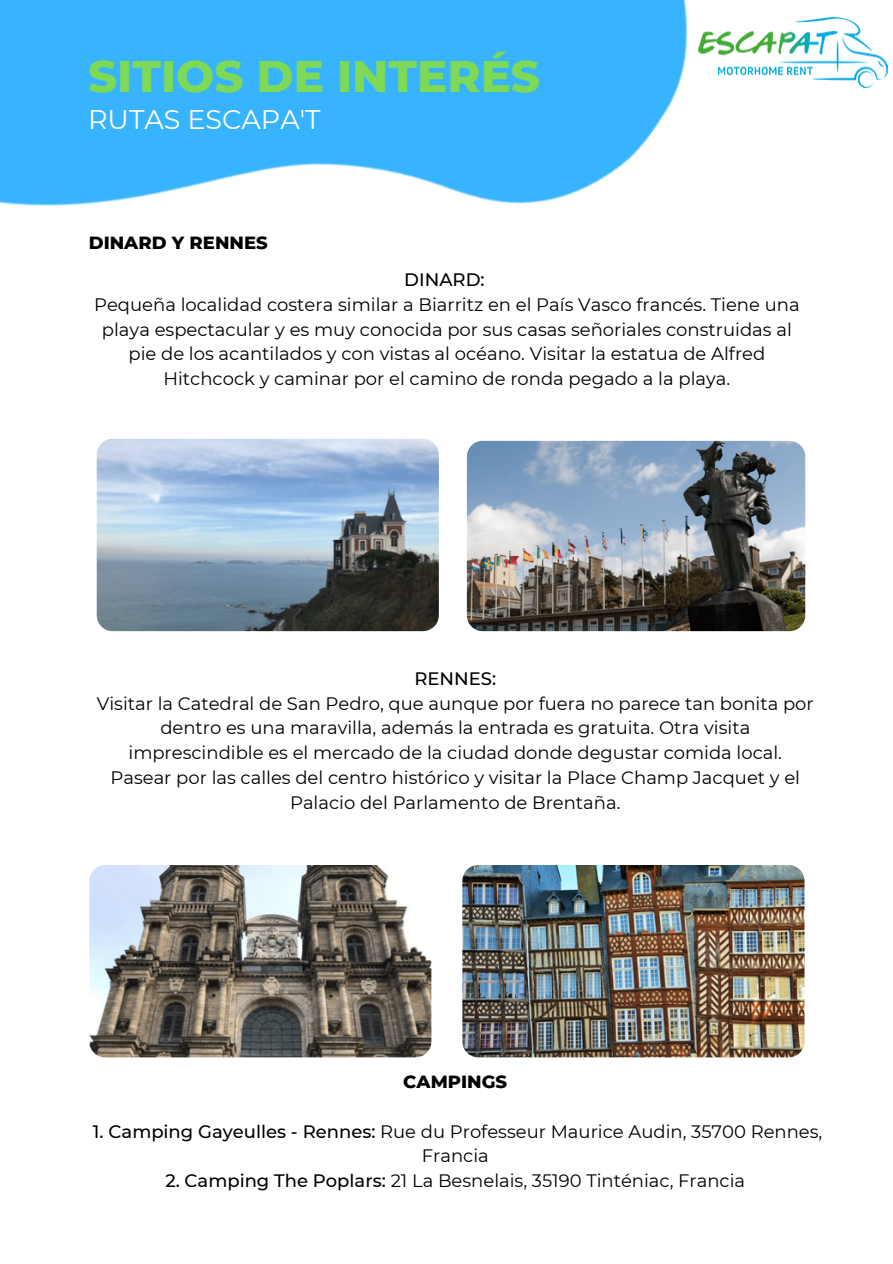
<style>
.page{position:relative;width:893px;height:1264px;background:#fff}
.page>*{position:absolute;margin:0;border:0;box-sizing:border-box;transform-origin:0 0}
.t1{font:800 45px "Montserrat";color:#7ed957}
.t2{font:27px "Montserrat";color:#fff}
.t3{font:18px/24.8px "Montserrat";color:#000;text-align:center}
.t4{font:800 18px "Montserrat";color:#000}
.t5{font:500 18px "Montserrat";color:#000}
.s1{font-weight:500}
</style>
<div class="page">
<img style="left:0;top:0;width:803px;height:519px">
<img style="left:693px;top:14px;width:195px;height:74px">
<img style="left:97px;top:439px;width:342px;height:192px;border-radius:16px">
<img style="left:467px;top:441px;width:338px;height:190px;border-radius:16px">
<img style="left:89px;top:865px;width:342px;height:192px;border-radius:16px">
<img style="left:462px;top:865px;width:342px;height:192px;border-radius:16px">
<h1 class="t1" style="left:88px;top:49px;width:453px">SITIOS DE INTERÉS</h1>
<h2 class="t2" style="left:88px;top:102px;width:234px">RUTAS ESCAPA'T</h2>
<p class="t4" style="left:89px;top:231px;width:180px">DINARD Y RENNES</p>
<p class="t5" style="left:404px;top:268px;width:82px">DINARD:</p>
<p class="t3" style="left:94px;top:292px;width:707px">Pequeña localidad costera similar a Biarritz en el País Vasco francés. Tiene una playa espectacular y es muy conocida por sus casas señoriales construidas al pie de los acantilados y con vistas al océano. Visitar la estatua de Alfred Hitchcock y caminar por el camino de ronda pegado a la playa.</p>
<p class="t5" style="left:414px;top:667px;width:83px">RENNES:</p>
<p class="t3" style="left:97px;top:691px;width:718px">Visitar la Catedral de San Pedro, que aunque por fuera no parece tan bonita por dentro es una maravilla, además la entrada es gratuita. Otra visita imprescindible es el mercado de la ciudad donde degustar comida local.<br>Pasear por las calles del centro histórico y visitar la Place Champ Jacquet y el Palacio del Parlamento de Brentaña.</p>
<p class="t4" style="left:403px;top:1070px;width:105px">CAMPINGS</p>
<p class="t3" style="left:93px;top:1118px;width:731px"><span class="s1">1. Camping Gayeulles - Rennes:</span> Rue du Professeur Maurice Audin, 35700 Rennes,<br>Francia</p>
<p class="t3" style="left:165px;top:1168px;width:581px"><span class="s1">2. Camping The Poplars:</span> 21 La Besnelais, 35190 Tinténiac, Francia</p>
</div>
